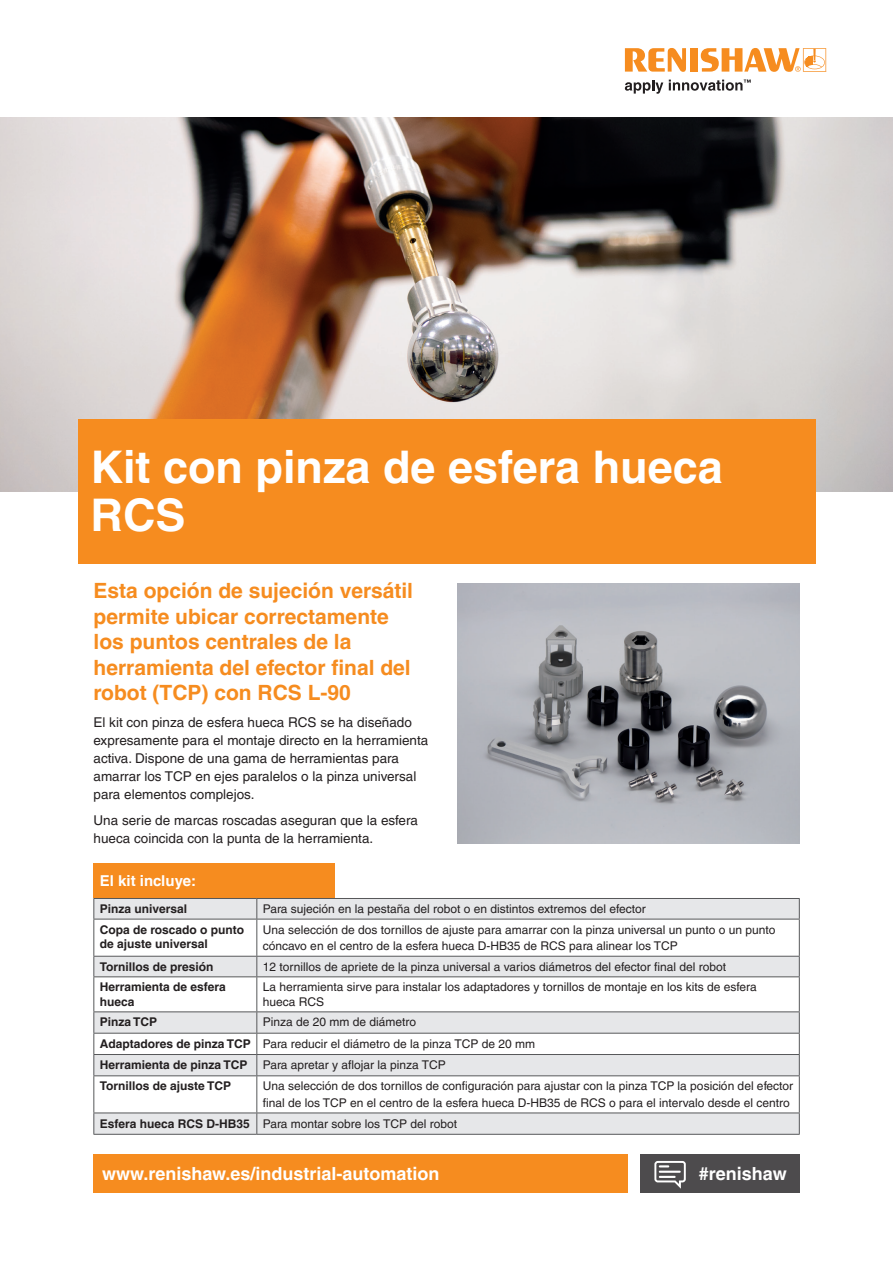
<style>
.page{position:relative;width:893px;height:1263px;background:#fff}
.page>*{position:absolute;margin:0;border:0;box-sizing:border-box;transform-origin:0 0}
.t1{font:700 45px/48px "Helvetica LT Pro";color:#fff}
.t2{font:700 21px/25.5px "Helvetica LT Pro";color:#f68c1f}
.t3{font:700 18px "Helvetica LT Pro";color:#fff}
.t4{font:700 15px "Helvetica LT Pro";color:#fff}
.t5{font:13.5px/18px "Helvetica LT Pro";color:#231f20}
.t6{font:12px/16.5px "Helvetica LT Pro";color:#231f20}
.t7{font:700 12px/14.4px "Helvetica LT Pro";color:#231f20}
.s1{font-weight:700}
</style>
<div class="page">
<div style="left:639px;top:1154px;width:160px;height:39px;background:#4d4b4d"></div>
<svg style="left:654px;top:1161px;width:32px;height:28px"></svg>
<img style="left:0;top:117px;width:893px;height:374px">
<div style="left:94px;top:1154px;width:534px;height:39px;background:#f68c1f"></div>
<img style="left:458px;top:583px;width:341px;height:260px">
<div style="left:94px;top:863px;width:241px;height:35px;background:#f68c1f"></div>
<svg style="left:94px;top:899px;width:705px;height:235px;background:#e1e2e4"></svg>
<svg style="left:94px;top:920px;width:705px;height:91px"></svg>
<svg style="left:94px;top:1034px;width:705px;height:78px"></svg>
<svg style="left:256px;top:899px;width:1px;height:20px"></svg>
<hr style="left:93px;top:919px;width:1px;height:37px;background:#57585a">
<hr style="left:256px;top:919px;width:1px;height:37px;background:#57585a">
<hr style="left:799px;top:919px;width:1px;height:37px;background:#57585a">
<hr style="left:93px;top:977px;width:1px;height:34px;background:#57585a">
<hr style="left:256px;top:977px;width:1px;height:34px;background:#57585a">
<hr style="left:799px;top:977px;width:1px;height:34px;background:#57585a">
<hr style="left:93px;top:898px;width:164px;height:1px;background:#57585a">
<svg style="left:93px;top:899px;width:1px;height:20px"></svg>
<hr style="left:257px;top:898px;width:543px;height:1px;background:#57585a">
<svg style="left:799px;top:899px;width:1px;height:20px"></svg>
<hr style="left:93px;top:919px;width:164px;height:1px;background:#57585a">
<hr style="left:257px;top:919px;width:543px;height:1px;background:#57585a">
<hr style="left:257px;top:1011px;width:543px;height:1px;background:#57585a">
<hr style="left:257px;top:1033px;width:543px;height:1px;background:#57585a">
<hr style="left:93px;top:1011px;width:164px;height:1px;background:#57585a">
<hr style="left:93px;top:1033px;width:164px;height:1px;background:#57585a">
<hr style="left:257px;top:1054px;width:543px;height:1px;background:#57585a">
<svg style="left:799px;top:1012px;width:1px;height:63px"></svg>
<hr style="left:93px;top:1054px;width:164px;height:1px;background:#57585a">
<svg style="left:93px;top:1012px;width:1px;height:63px"></svg>
<svg style="left:256px;top:1012px;width:1px;height:63px"></svg>
<hr style="left:257px;top:1075px;width:543px;height:1px;background:#57585a">
<hr style="left:799px;top:1076px;width:1px;height:36px;background:#57585a">
<hr style="left:93px;top:1076px;width:1px;height:36px;background:#57585a">
<hr style="left:93px;top:1075px;width:164px;height:1px;background:#57585a">
<hr style="left:256px;top:1076px;width:1px;height:36px;background:#57585a">
<hr style="left:257px;top:1112px;width:543px;height:1px;background:#57585a">
<svg style="left:799px;top:1113px;width:1px;height:21px"></svg>
<svg style="left:93px;top:1113px;width:1px;height:21px"></svg>
<hr style="left:93px;top:1112px;width:164px;height:1px;background:#57585a">
<svg style="left:256px;top:1113px;width:1px;height:21px"></svg>
<hr style="left:257px;top:1134px;width:543px;height:1px;background:#57585a">
<hr style="left:93px;top:1134px;width:164px;height:1px;background:#57585a">
<hr style="left:257px;top:956px;width:543px;height:1px;background:#57585a">
<svg style="left:799px;top:956px;width:1px;height:20px"></svg>
<hr style="left:257px;top:976px;width:543px;height:1px;background:#57585a">
<svg style="left:93px;top:957px;width:1px;height:19px"></svg>
<hr style="left:93px;top:956px;width:164px;height:1px;background:#57585a">
<svg style="left:256px;top:956px;width:1px;height:20px"></svg>
<hr style="left:93px;top:976px;width:164px;height:1px;background:#57585a">
<div style="left:78px;top:419px;width:737px;height:144px;background:#f68c1f"></div>
<svg style="left:625px;top:80px;width:38px;height:14px"></svg>
<svg style="left:625px;top:48px;width:61px;height:24px"></svg>
<div style="left:690px;top:48px;width:8px;height:24px;background:#f68c1f"></div>
<svg style="left:701px;top:48px;width:125px;height:24px"></svg>
<svg style="left:669px;top:80px;width:82px;height:11px"></svg>
<h1 class="t1" style="left:91px;top:443px;width:634px">Kit con pinza de esfera hueca<br>RCS</h1>
<h2 class="t2" style="left:94px;top:578px;width:321px">Esta opción de sujeción versátil permite ubicar correctamente los puntos centrales de la herramienta del efector final del robot (TCP) con RCS L-90</h2>
<p class="t5" style="left:94px;top:713px;width:336px">El kit con pinza de esfera hueca RCS se ha diseñado expresamente para el montaje directo en la herramienta activa. Dispone de una gama de herramientas para amarrar los TCP en ejes paralelos o la pinza universal para elementos complejos.</p>
<p class="t5" style="left:94px;top:811px;width:326px">Una serie de marcas roscadas aseguran que la esfera hueca coincida con la punta de la herramienta.</p>
<p class="t4" style="left:100px;top:872px;width:98px">El kit incluye:</p>
<p class="t7" style="left:100px;top:902px;width:89px">Pinza universal</p>
<p class="t6" style="left:263px;top:901px;width:384px">Para sujeción en la pestaña del robot o en distintos extremos del efector</p>
<p class="t7" style="left:100px;top:922px;width:146px">Copa de roscado o punto de ajuste universal</p>
<p class="t6" style="left:263px;top:921px;width:514px">Una selección de dos tornillos de ajuste para amarrar con la pinza universal un punto o un punto cóncavo en el centro de la esfera hueca D-HB35 de RCS para alinear los TCP</p>
<p class="t7" style="left:100px;top:959px;width:115px">Tornillos de presión</p>
<p class="t6" style="left:263px;top:958px;width:465px">12 tornillos de apriete de la pinza universal a varios diámetros del efector final del robot</p>
<p class="t7" style="left:100px;top:980px;width:127px">Herramienta de esfera hueca</p>
<p class="t6" style="left:263px;top:980px;width:495px;line-height:14.4px">La herramienta sirve para instalar los adaptadores y tornillos de montaje en los kits de esfera hueca RCS</p>
<p class="t7" style="left:100px;top:1015px;width:59px">Pinza TCP</p>
<p class="t6" style="left:100px;top:1011px;width:437px;line-height:21.3px;text-indent:163px">Pinza de 20 mm de diámetro<br><span class="s1">Adaptadores de pinza TCP</span> Para reducir el diámetro de la pinza TCP de 20 mm<br><span class="s1">Herramienta de pinza TCP</span></p>
<p class="t6" style="left:263px;top:1057px;width:184px">Para apretar y aflojar la pinza TCP</p>
<p class="t7" style="left:100px;top:1079px;width:133px">Tornillos de ajuste TCP</p>
<p class="t6" style="left:263px;top:1078px;width:532px">Una selección de dos tornillos de configuración para ajustar con la pinza TCP la posición del efector final de los TCP en el centro de la esfera hueca D-HB35 de RCS o para el intervalo desde el centro</p>
<p class="t6" style="left:100px;top:1115px;width:359px"><span class="s1">Esfera hueca RCS D-HB35</span> Para montar sobre los TCP del robot</p>
<h3 class="t3" style="left:102px;top:1163px;width:339px">www.renishaw.es/industrial-automation</h3>
<h3 class="t3" style="left:699px;top:1163px;width:89px">#renishaw</h3>
</div>
